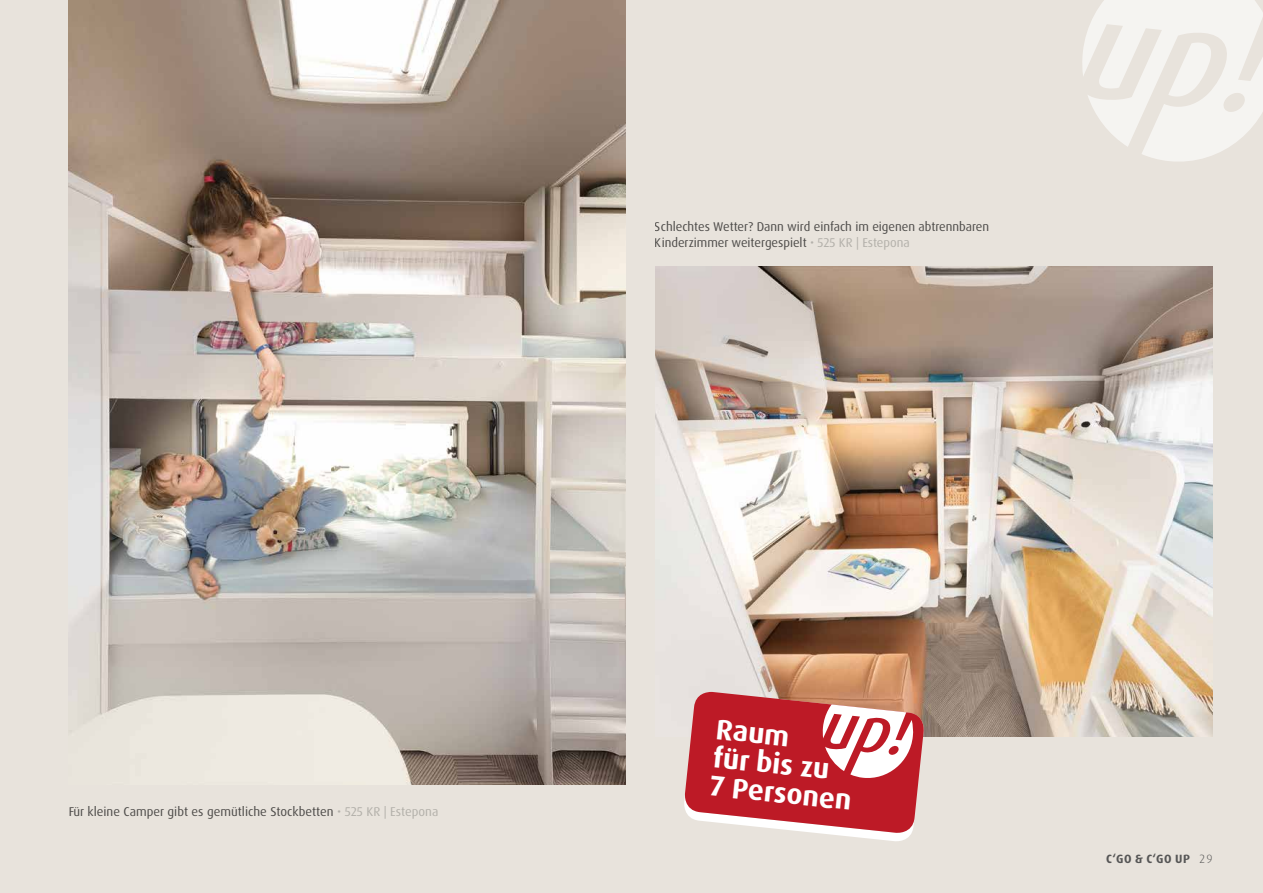
<style>
.page{position:relative;width:1263px;height:893px;background:#e8e3dc}
.page>*{position:absolute;margin:0;border:0;box-sizing:border-box;transform-origin:0 0}
.t1{font:700 28.5px/28.5px "Dax OT";color:#fff}
.t2{font:12.75px/16.5px "Dax OT";letter-spacing:-.005em;color:#565656}
.t3{font:700 12px "Dax Pro";color:#565656}
.s1{color:#c5c6c6}
.s2{font-family:"Dax OT";font-weight:300}
</style>
<div class="page">
<img style="left:655px;top:267px;width:557px;height:470px">
<svg style="left:1082px;top:0;width:181px;height:162px"></svg>
<img style="left:68px;top:0;width:557px;height:785px">
<svg style="left:682px;top:690px;width:243px;height:151px;background:#cd5e63"></svg>
<p class="t2" style="left:68px;top:803px;width:372px">Für kleine Camper gibt es gemütliche Stockbetten <span class="s1">• 525 KR | Estepona</span></p>
<p class="t2" style="left:655px;top:218px;width:336px">Schlechtes Wetter? Dann wird einfach im eigenen abtrennbaren<br>Kinderzimmer weitergespielt <span class="s1">• 525 KR | Estepona</span></p>
<h1 class="t1" style="left:718px;top:715px;width:144px;rotate:6deg">Raum<br>für bis zu<br>7 Personen</h1>
<p class="t3" style="left:1106px;top:851px;width:108px">C‘GO &amp; C‘GO UP <span class="s2">29</span></p>
</div>
